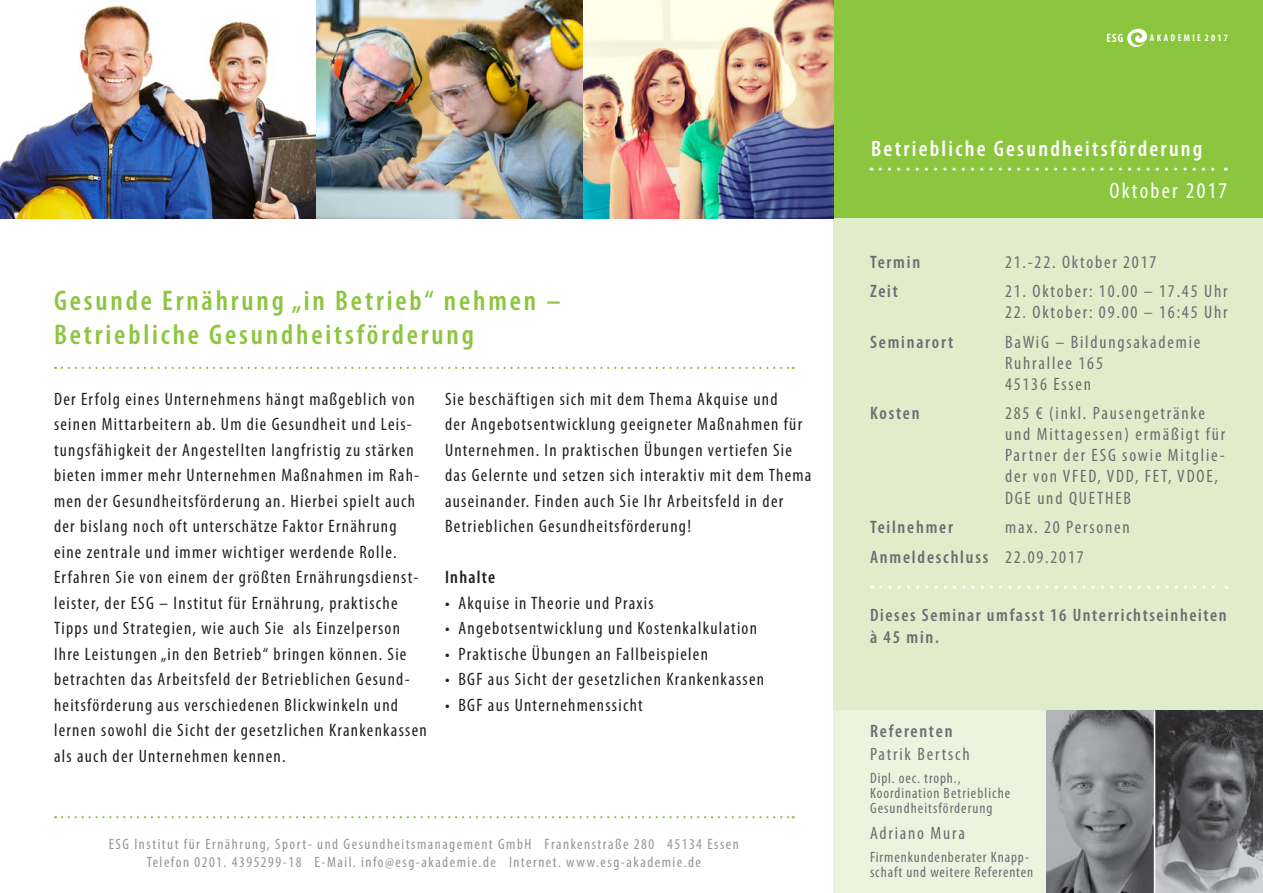
<style>
.page{position:relative;width:1263px;height:893px;background:#fff}
.page>*{position:absolute;margin:0;border:0;box-sizing:border-box;transform-origin:0 0}
.t1{font:600 condensed 28.5px/34.5px "Myriad Pro";letter-spacing:.1em;color:#8bc63e}
.t2{font:600 condensed 22.5px "Myriad Pro";letter-spacing:.1em;color:#fff}
.t3{font:condensed 22.5px "Myriad Pro";letter-spacing:.1em;color:#fff}
.t4{font:condensed 18px/25.5px "Myriad Pro";letter-spacing:.07em;color:#231f20}
.t5{font:condensed 18px/21px "Myriad Pro";letter-spacing:.1em;color:#6c6d70}
.t6{font:600 condensed 18px/21px "Myriad Pro";letter-spacing:.09em;color:#6c6d70}
.t7{font:600 condensed 18px "Myriad Pro";letter-spacing:.07em;color:#231f20}
.t8{font:condensed 15px/18px "Myriad Pro";letter-spacing:.1em;color:#939598;text-align:center}
.t9{font:condensed 15px/15px "Myriad Pro";letter-spacing:.06em;color:#6c6d70}
.t10{font:700 condensed 9.75px "Myriad Pro";letter-spacing:.24em;color:#fff}
.s1{font-weight:600}
</style>
<div class="page">
<div style="left:833px;top:0;width:430px;height:219px;background:#8bc63e"></div>
<svg style="left:62px;top:816px;width:732px;height:2px"></svg>
<svg style="left:62px;top:367px;width:732px;height:2px"></svg>
<svg style="left:1107px;top:29px;width:41px;height:19px"></svg>
<div style="left:833px;top:219px;width:430px;height:492px;background:#dfedcb"></div>
<div style="left:833px;top:711px;width:430px;height:182px;background:#ebf4de"></div>
<img style="left:1046px;top:711px;width:108px;height:182px">
<svg style="left:1155px;top:711px;width:108px;height:182px;background:#666668"></svg>
<svg style="left:881px;top:586px;width:346px;height:3px"></svg>
<svg style="left:880px;top:168px;width:346px;height:3px"></svg>
<img style="left:0;top:0;width:833px;height:219px">
<hr style="left:1154px;top:711px;width:1px;height:182px;background:#fff">
<h1 class="t1" style="left:54px;top:283px;width:508px">Gesunde Ernährung „in Betrieb“ nehmen –<br>Betriebliche Gesundheitsförderung</h1>
<p class="t4" style="left:54px;top:386px;width:374px">Der Erfolg eines Unternehmens hängt maßgeblich von seinen Mittarbeitern ab. Um die Gesundheit und Leis&shy;tungsfähigkeit der Angestellten langfristig zu stärken bieten immer mehr Unternehmen Maßnahmen im Rah&shy;men der Gesundheitsförderung an. Hierbei spielt auch der bislang noch oft unterschätze Faktor Ernährung eine zentrale und immer wichtiger werdende Rolle.<br>Erfahren Sie von einem der größten Ernährungsdienst&shy;leister, der ESG – Institut für Ernährung, praktische Tipps und Strategien, wie auch Sie als Einzelperson Ihre Leistungen „in den Betrieb“ bringen können. Sie betrachten das Arbeitsfeld der Betrieblichen Gesund&shy;heitsförderung aus verschiedenen Blickwinkeln und lernen sowohl die Sicht der gesetzlichen Krankenkassen als auch der Unternehmen kennen.</p>
<p class="t4" style="left:445px;top:386px;width:368px">Sie beschäftigen sich mit dem Thema Akquise und<br>der Angebotsentwicklung geeigneter Maßnahmen für Unternehmen. In praktischen Übungen vertiefen Sie das Gelernte und setzen sich interaktiv mit dem Thema auseinander. Finden auch Sie Ihr Arbeitsfeld in der Betrieblichen Gesundheitsförderung!</p>
<p class="t7" style="left:445px;top:566px;width:52px">Inhalte</p>
<p class="t4" style="left:445px;top:590px;width:210px">• Akquise in Theorie und Praxis</p>
<p class="t4" style="left:445px;top:615px;width:313px">• Angebotsentwicklung und Kostenkalkulation</p>
<p class="t4" style="left:445px;top:641px;width:264px">• Praktische Übungen an Fallbeispielen</p>
<p class="t4" style="left:445px;top:666px;width:321px">• BGF aus Sicht der gesetzlichen Krankenkassen</p>
<p class="t4" style="left:445px;top:692px;width:199px">• BGF aus Unternehmenssicht</p>
<p class="t8" style="left:109px;top:835px;width:632px">ESG Institut für Ernährung, Sport- und Gesundheitsmanagement GmbH Frankenstraße 280 45134 Essen<br>Telefon 0201. 4395299-18 E-Mail. info@esg-akademie.de Internet. www.esg-akademie.de</p>
<p class="t10" style="left:1150px;top:32px;width:80px">AKADEMIE 2017</p>
<p class="t2" style="left:871px;top:135px;width:333px">Betriebliche Gesundheitsförderung</p>
<p class="t3" style="left:1109px;top:177px;width:119px">Oktober 2017</p>
<p class="t6" style="left:870px;top:251px;width:52px">Termin</p>
<p class="t5" style="left:1005px;top:251px;width:153px">21.-22. Oktober 2017</p>
<p class="t6" style="left:870px;top:281px;width:29px">Zeit</p>
<p class="t5" style="left:1005px;top:281px;width:224px">21. Oktober: 10.00 – 17.45 Uhr</p>
<p class="t5" style="left:1005px;top:302px;width:224px">22. Oktober: 09.00 – 16:45 Uhr</p>
<p class="t6" style="left:870px;top:331px;width:85px">Seminarort</p>
<p class="t5" style="left:1005px;top:331px;width:197px">BaWiG – Bildungsakademie<br>Ruhrallee 165<br>45136 Essen</p>
<p class="t6" style="left:870px;top:403px;width:51px">Kosten</p>
<p class="t5" style="left:1005px;top:403px;width:222px">285 € (inkl. Pausengetränke und Mittagessen) ermäßigt für<br>Partner der ESG sowie Mitglie&shy;der von VFED, VDD, FET, VDOE,<br>DGE und QUETHEB</p>
<p class="t6" style="left:870px;top:516px;width:85px">Teilnehmer</p>
<p class="t5" style="left:870px;top:512px;width:261px;line-height:29.5px;text-indent:135px">max. 20 Personen<br><span class="s1">Anmeldeschluss</span> 22.09.2017</p>
<p class="t6" style="left:870px;top:605px;width:358px">Dieses Seminar umfasst 16 Unterrichtseinheiten à 45 min.</p>
<p class="t6" style="left:870px;top:720px;width:84px">Referenten</p>
<p class="t5" style="left:870px;top:743px;width:101px">Patrik Bertsch</p>
<p class="t9" style="left:870px;top:771px;width:142px">Dipl. oec. troph.,<br>Koordination Betriebliche<br>Gesundheitsförderung</p>
<p class="t5" style="left:870px;top:822px;width:96px">Adriano Mura</p>
<p class="t9" style="left:870px;top:850px;width:165px">Firmenkundenberater Knapp&shy;schaft und weitere Referenten</p>
</div>
